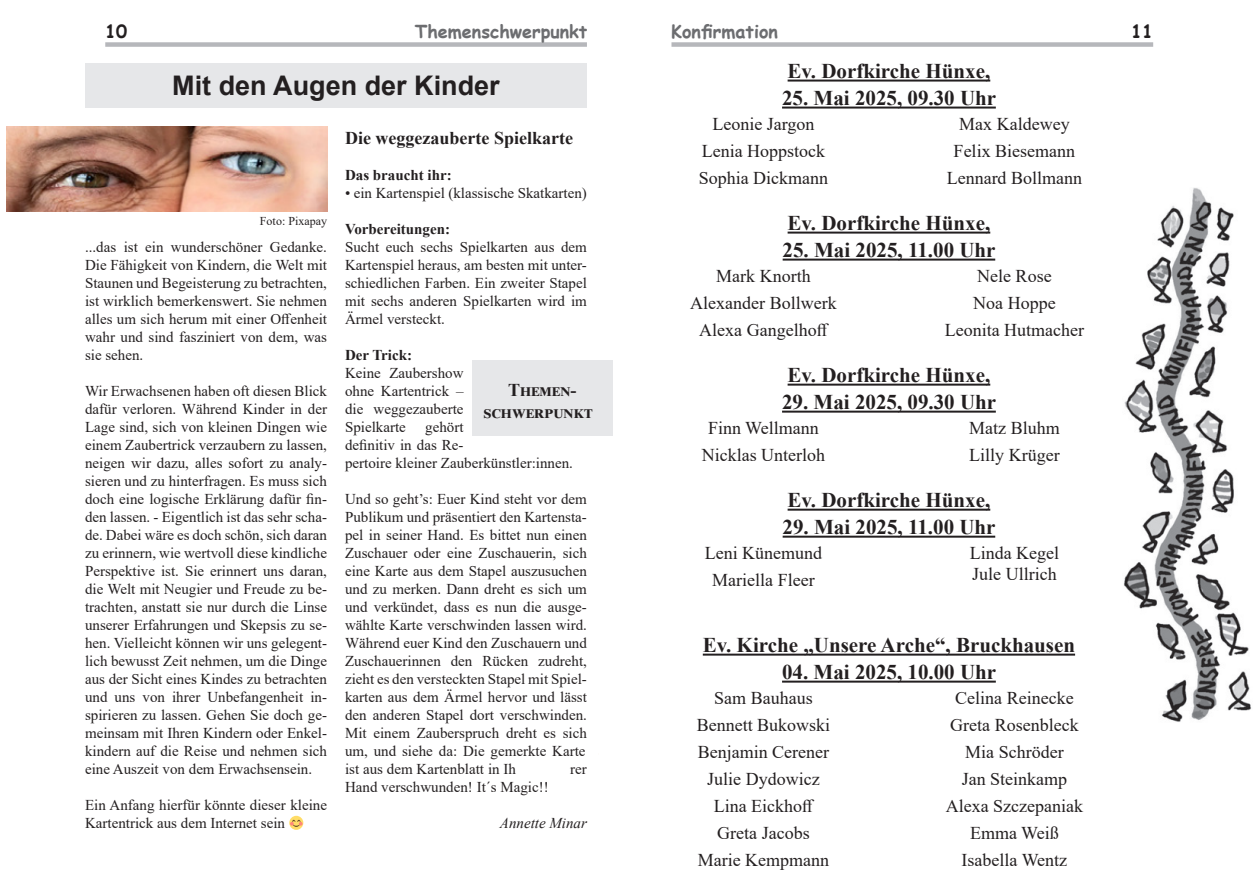
<style>
.page{position:relative;width:1259px;height:893px;background:#fff}
.page>*{position:absolute;margin:0;border:0;box-sizing:border-box;transform-origin:0 0}
.t1{font:700 27px "Arial";color:#231f20}
.t2{font:700 21px "Times New Roman";color:#231f20}
.t3{font:18px/27px "Times New Roman";color:#231f20;text-align:center}
.t4{font:700 18px "Comic Sans MS";color:#6c6d70}
.t5{font:700 18px "Times New Roman";color:#231f20}
.t6{font:700 18px/21.6px "Times New Roman";letter-spacing:.025em;color:#231f20;text-align:center}
.t7{font:700 18px "Comic Sans MS";color:#231f20}
.t8{font:15px/18px "Times New Roman";color:#231f20;text-align:justify}
.t9{font:700 15px "Times New Roman";color:#231f20}
.t10{font:italic 15px "Times New Roman";color:#231f20}
.t11{font:12px "Times New Roman";color:#231f20}
</style>
<div class="page">
<div style="left:105px;top:42px;width:482px;height:5px;background:#b6b7bb"></div>
<div style="left:671px;top:42px;width:482px;height:5px;background:#b6b7bb"></div>
<div style="left:85px;top:64px;width:502px;height:44px;background:#e6e7e9"></div>
<hr style="left:787px;top:80px;width:203px;height:2px;background:#231f20">
<hr style="left:782px;top:107px;width:214px;height:2px;background:#231f20">
<hr style="left:787px;top:232px;width:203px;height:2px;background:#231f20">
<hr style="left:782px;top:259px;width:213px;height:2px;background:#231f20">
<hr style="left:787px;top:384px;width:203px;height:2px;background:#231f20">
<hr style="left:782px;top:411px;width:214px;height:2px;background:#231f20">
<hr style="left:787px;top:509px;width:203px;height:2px;background:#231f20">
<hr style="left:782px;top:536px;width:213px;height:2px;background:#231f20">
<hr style="left:703px;top:654px;width:372px;height:2px;background:#231f20">
<hr style="left:782px;top:681px;width:214px;height:2px;background:#231f20">
<img style="left:1124px;top:188px;width:127px;height:534px">
<img style="left:6px;top:126px;width:321px;height:85px">
<div style="left:472px;top:360px;width:140px;height:75px;background:#e6e7e9"></div>
<p class="t4" style="left:415px;top:18px;width:174px">Themenschwerpunkt</p>
<p class="t4" style="left:671px;top:18px;width:108px">Konfirmation</p>
<p class="t7" style="left:105px;top:18px;width:23px">10</p>
<p class="t7" style="left:1131px;top:18px;width:23px">11</p>
<h1 class="t1" style="left:172px;top:66px;width:329px">Mit den Augen der Kinder</h1>
<h2 class="t2" style="left:787px;top:56px;width:204px">Ev. Dorfkirche Hünxe,</h2>
<h2 class="t2" style="left:782px;top:83px;width:216px">25. Mai 2025, 09.30 Uhr</h2>
<p class="t3" style="left:698px;top:110px;width:131px">Leonie Jargon<br>Lenia Hoppstock<br>Sophia Dickmann</p>
<p class="t3" style="left:946px;top:110px;width:137px">Max Kaldewey<br>Felix Biesemann<br>Lennard Bollmann</p>
<h2 class="t2" style="left:787px;top:208px;width:204px">Ev. Dorfkirche Hünxe,</h2>
<h2 class="t2" style="left:782px;top:235px;width:214px">25. Mai 2025, 11.00 Uhr</h2>
<p class="t3" style="left:690px;top:262px;width:148px">Mark Knorth<br>Alexander Bollwerk<br>Alexa Gangelhoff</p>
<p class="t3" style="left:944px;top:262px;width:141px">Nele Rose<br>Noa Hoppe<br>Leonita Hutmacher</p>
<h2 class="t2" style="left:787px;top:360px;width:204px">Ev. Dorfkirche Hünxe,</h2>
<h2 class="t2" style="left:782px;top:387px;width:216px">29. Mai 2025, 09.30 Uhr</h2>
<p class="t3" style="left:701px;top:414px;width:125px">Finn Wellmann<br>Nicklas Unterloh</p>
<p class="t3" style="left:969px;top:414px;width:92px;text-align:left">Matz Bluhm<br>Lilly Krüger</p>
<h2 class="t2" style="left:787px;top:485px;width:204px">Ev. Dorfkirche Hünxe,</h2>
<h2 class="t2" style="left:782px;top:512px;width:214px">29. Mai 2025, 11.00 Uhr</h2>
<p class="t3" style="left:704px;top:539px;width:119px">Leni Künemund<br>Mariella Fleer</p>
<p class="t3" style="left:969px;top:541px;width:91px;line-height:21.6px;text-align:left">Linda Kegel<br>Jule Ullrich</p>
<p class="t5" style="left:345px;top:125px;width:229px">Die weggezauberte Spielkarte</p>
<p class="t9" style="left:345px;top:164px;width:108px">Das braucht ihr:</p>
<p class="t8" style="left:345px;top:184px;width:243px">• ein Kartenspiel (klassische Skatkarten)</p>
<p class="t9" style="left:345px;top:218px;width:107px">Vorbereitungen:</p>
<p class="t8" style="left:345px;top:238px;width:243px">Sucht euch sechs Spielkarten aus dem Kartenspiel heraus, am besten mit unter&shy;schiedlichen Farben. Ein zweiter Stapel mit sechs anderen Spielkarten wird im Ärmel versteckt.</p>
<p class="t9" style="left:345px;top:344px;width:69px">Der Trick:</p>
<p class="t8" style="left:345px;top:364px;width:120px">Keine Zaubershow ohne Kartentrick – die weggezauberte Spielkarte</p>
<p class="t11" style="left:260px;top:213px;width:69px">Foto: Pixapay</p>
<p class="t8" style="left:85px;top:238px;width:243px">...das ist ein wunderschöner Gedanke.<br>Die Fähigkeit von Kindern, die Welt mit Staunen und Begeisterung zu betrachten, ist wirklich bemerkenswert. Sie nehmen alles um sich herum mit einer Offenheit wahr und sind fasziniert von dem, was sie sehen.</p>
<p class="t8" style="left:85px;top:382px;width:243px">Wir Erwachsenen haben oft diesen Blick dafür verloren. Während Kinder in der Lage sind, sich von kleinen Dingen wie einem Zaubertrick verzaubern zu lassen, neigen wir dazu, alles sofort zu analy&shy;sieren und zu hinterfragen. Es muss sich doch eine logische Erklärung dafür fin&shy;den lassen. - Eigentlich ist das sehr scha&shy;de. Dabei wäre es doch schön, sich daran zu erinnern, wie wertvoll diese kindliche Perspektive ist. Sie erinnert uns daran, die Welt mit Neugier und Freude zu be&shy;trachten, anstatt sie nur durch die Linse unserer Erfahrungen und Skepsis zu se&shy;hen. Vielleicht können wir uns gelegent&shy;lich bewusst Zeit nehmen, um die Dinge aus der Sicht eines Kindes zu betrachten und uns von ihrer Unbefangenheit in&shy;spirieren zu lassen. Gehen Sie doch ge&shy;meinsam mit Ihren Kindern oder Enkel&shy;kindern auf die Reise und nehmen sich eine Auszeit von dem Erwachsensein.</p>
<p class="t8" style="left:85px;top:796px;width:243px">Ein Anfang hierfür könnte dieser kleine<br>Kartentrick aus dem Internet sein</p>
<p class="t6" style="left:483px;top:379px;width:111px">Themen&shy;schwerpunkt</p>
<p class="t8" style="left:345px;top:418px;width:229px;text-align:left;text-indent:80px">gehört<br>definitiv in das Re-<br>pertoire kleiner Zauberkünstler:innen.</p>
<p class="t8" style="left:345px;top:490px;width:243px">Und so geht’s: Euer Kind steht vor dem Publikum und präsentiert den Kartensta&shy;pel in seiner Hand. Es bittet nun einen Zuschauer oder eine Zuschauerin, sich eine Karte aus dem Stapel auszusuchen und zu merken. Dann dreht es sich um und verkündet, dass es nun die ausge&shy;wählte Karte verschwinden lassen wird.<br>Während euer Kind den Zuschauern und Zuschauerinnen den Rücken zudreht, zieht es den versteckten Stapel mit Spiel&shy;karten aus dem Ärmel hervor und lässt den anderen Stapel dort verschwinden.<br>Mit einem Zauberspruch dreht es sich um, und siehe da: Die gemerkte Karte ist aus dem Kartenblatt in Ih</p>
<h2 class="t2" style="left:703px;top:630px;width:374px">Ev. Kirche „Unsere Arche“, Bruckhausen</h2>
<h2 class="t2" style="left:782px;top:657px;width:216px">04. Mai 2025, 10.00 Uhr</h2>
<p class="t3" style="left:696px;top:684px;width:135px">Sam Bauhaus<br>Bennett Bukowski<br>Benjamin Cerener<br>Julie Dydowicz<br>Lina Eickhoff<br>Greta Jacobs<br>Marie Kempmann</p>
<p class="t3" style="left:945px;top:684px;width:139px">Celina Reinecke<br>Greta Rosenbleck<br>Mia Schröder<br>Jan Steinkamp<br>Alexa Szczepaniak<br>Emma Weiß<br>Isabella Wentz</p>
<p class="t8" style="left:570px;top:760px;width:18px">rer</p>
<p class="t8" style="left:345px;top:778px;width:205px">Hand verschwunden! It´s Magic!!</p>
<p class="t10" style="left:500px;top:813px;width:89px">Annette Minar</p>
</div>
